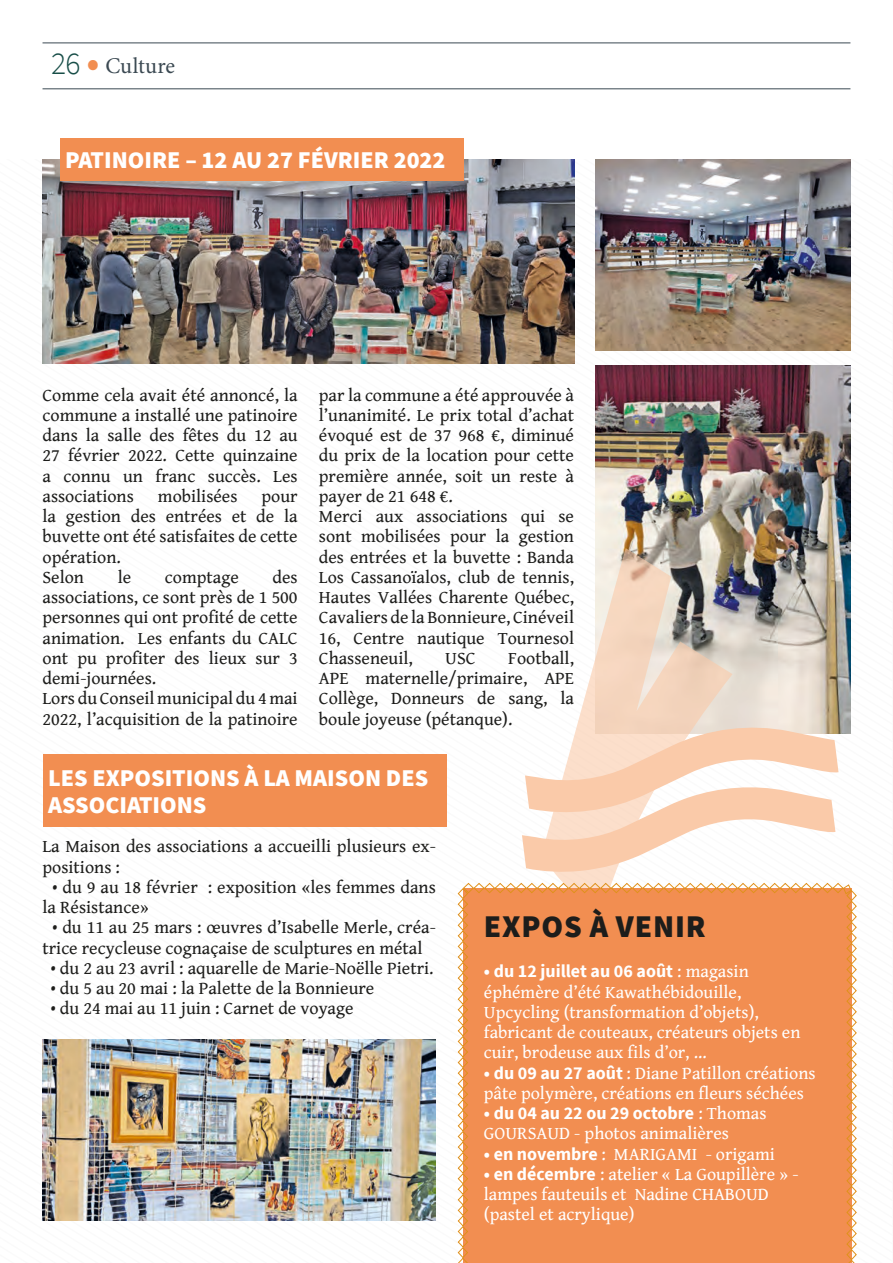
<style>
.page{position:relative;width:893px;height:1263px;background:#fff}
.page>*{position:absolute;margin:0;border:0;box-sizing:border-box;transform-origin:0 0}
.t1{font:900 31.5px "Source Sans Pro";letter-spacing:.025em;color:#1d1d1b}
.t2{font:900 24px/27px "Source Sans Pro";color:#fff}
.t3{font:22.5px "Minion Pro";color:#3b4952}
.t4{font:18px/20.2px "Gentium Book Basic";color:#1d1d1b}
.t5{font:18px/20.2px "Gentium Book Basic";color:#fff}
.t6{font:700 18px "Source Sans Pro";color:#fff}
.s1{font-family:"Source Sans Pro";font-weight:300;font-size:31.5px;color:#184e48}
.s2{font-family:"Source Sans Pro";font-weight:900;font-size:34.5px;color:#f28e51}
.s3{font-family:"Gentium Book Basic";font-weight:400}
.s4{font-family:"Source Sans Pro";font-weight:700}
</style>
<div class="page">
<hr style="left:43px;top:43px;width:807px;height:1px;background:#3b4952">
<hr style="left:43px;top:88px;width:807px;height:1px;background:#3b4952">
<img style="left:43px;top:159px;width:414px;height:204px">
<div style="left:60px;top:138px;width:403px;height:43px;background:#f28e51"></div>
<div style="left:43px;top:755px;width:403px;height:72px;background:#f28e51"></div>
<img style="left:43px;top:1039px;width:393px;height:181px">
<img style="left:42px;top:1102px;width:220px;height:119px">
<img style="left:457px;top:159px;width:400px;height:1104px">
<p class="t3" style="left:51px;top:51px;width:125px"><span class="s1">26</span> <span class="s2">•</span> Culture</p>
<h2 class="t2" style="left:65px;top:147px;width:382px">PATINOIRE – 12 AU 27 FÉVRIER 2022</h2>
<p class="t4" style="left:43px;top:384px;width:257px;text-align:justify">Comme cela avait été annoncé, la commune a installé une patinoire dans la salle des fêtes du 12 au 27 février 2022. Cette quinzaine a connu un franc succès. Les associations</p>
<p class="t4" style="left:158px;top:485px;width:81px">mobilisées</p>
<p class="t4" style="left:43px;top:485px;width:257px;text-indent:219px">pour la gestion des entrées et de la buvette ont été satisfaites de cette opération.<br>Selon</p>
<p class="t4" style="left:43px;top:566px;width:257px;text-indent:230px">des associations, ce sont près de 1 500 personnes qui ont profité de cette animation. Les enfants du CALC ont pu profiter des lieux sur 3 demi-journées.<br>Lors du Conseil municipal du 4 mai<br>2022, l’acquisition de la patinoire</p>
<p class="t4" style="left:118px;top:566px;width:15px">le</p>
<p class="t4" style="left:165px;top:566px;width:75px">comptage</p>
<p class="t4" style="left:319px;top:384px;width:257px">par la commune a été approuvée à l’unanimité. Le prix total d’achat évoqué est de 37 968 €, diminué du prix de la location pour cette première année, soit un reste à payer de 21 648 €.<br>Merci aux associations qui se sont mobilisées pour la gestion des entrées et la buvette : Banda<br>Los Cassanoïalos, club de tennis,<br>Hautes Vallées Charente Québec,<br>Cavaliers de la Bonnieure, Cinéveil<br>16, Centre nautique Tournesol<br>Chasseneuil,</p>
<p class="t4" style="left:319px;top:647px;width:257px;text-align:justify;text-indent:189px">Football, APE maternelle/primaire, APE Collège, Donneurs de sang, la boule joyeuse (pétanque).</p>
<p class="t4" style="left:445px;top:647px;width:32px">USC</p>
<h2 class="t2" style="left:48px;top:764px;width:382px">LES EXPOSITIONS À LA MAISON DES<br>ASSOCIATIONS</h2>
<p class="t4" style="left:43px;top:836px;width:395px">La Maison des associations a accueilli plusieurs ex&shy;positions :</p>
<p class="t4" style="left:43px;top:876px;width:395px;text-indent:10px">• du 9 au 18 février : exposition «les femmes dans la Résistance»</p>
<p class="t4" style="left:43px;top:917px;width:395px;text-indent:10px">• du 11 au 25 mars : œuvres d’Isabelle Merle, créa&shy;trice recycleuse cognaçaise de sculptures en métal</p>
<p class="t4" style="left:51px;top:957px;width:384px">• du 2 au 23 avril : aquarelle de Marie-Noëlle Pietri.</p>
<p class="t4" style="left:51px;top:978px;width:325px">• du 5 au 20 mai : la Palette de la Bonnieure</p>
<p class="t4" style="left:51px;top:998px;width:304px">• du 24 mai au 11 juin : Carnet de voyage</p>
<h1 class="t1" style="left:484px;top:905px;width:223px">EXPOS À VENIR</h1>
<p class="t6" style="left:484px;top:959px;width:266px">• du 12 juillet au 06 août <span class="s3">: magasin</span></p>
<p class="t5" style="left:484px;top:981px;width:318px">éphémère d’été Kawathébidouille, Upcycling (transformation d’objets), fabricant de couteaux, créateurs objets en cuir, brodeuse aux fils d’or, …</p>
<p class="t5" style="left:484px;top:1062px;width:333px"><span class="s4">• du 09 au 27 août</span> : Diane Patillon créations pâte polymère, créations en fleurs séchées</p>
<p class="t6" style="left:484px;top:1101px;width:284px">• du 04 au 22 ou 29 octobre <span class="s3">: Thomas</span></p>
<p class="t5" style="left:484px;top:1123px;width:246px">GOURSAUD - photos animalières</p>
<p class="t5" style="left:484px;top:1143px;width:292px"><span class="s4">• en novembre</span> : MARIGAMI - origami</p>
<p class="t5" style="left:484px;top:1163px;width:316px"><span class="s4">• en décembre</span> : atelier « La Goupillère » - lampes fauteuils et Nadine CHABOUD (pastel et acrylique)</p>
</div>
